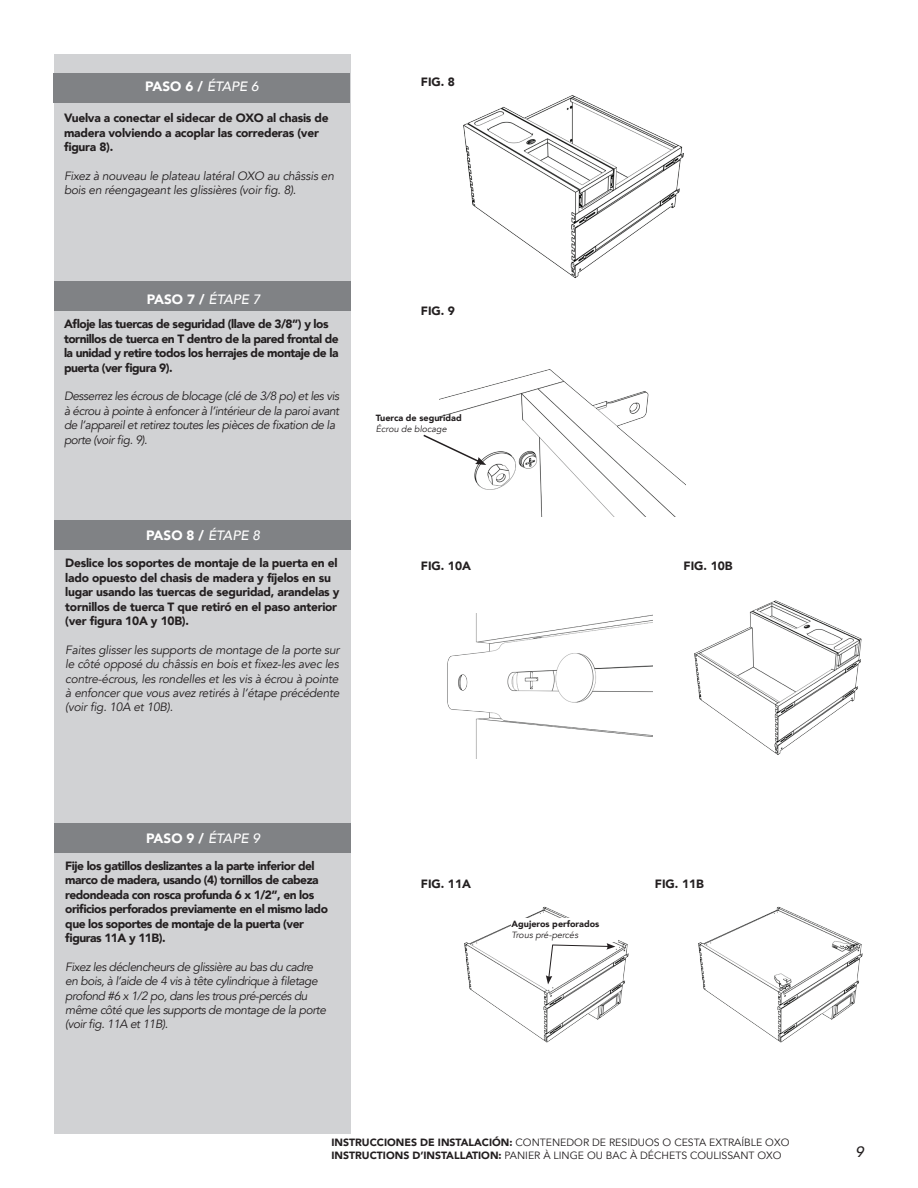
<style>
.page{position:relative;width:918px;height:1188px;background:#fff}
.page>*{position:absolute;margin:0;border:0;box-sizing:border-box;transform-origin:0 0}
.t1{font:italic 500 15px "Avenir";color:#231f20}
.t2{font:900 13.5px "Avenir";color:#fff}
.t3{font:italic 12px/14.4px "Avenir";letter-spacing:-.04em;color:#231f20}
.t4{font:900 12px/14.4px "Avenir";letter-spacing:-.04em;color:#231f20}
.t5{font:900 12px/14.4px "Avenir";letter-spacing:-.02em;color:#231f20}
.t6{font:italic 12px/14.4px "Avenir";letter-spacing:-.02em;color:#231f20}
.t7{font:10.5px/13.2px "Avenir";color:#231f20}
.t8{font:900 9px "Avenir";color:#231f20}
.t9{font:italic 9px "Avenir";color:#231f20}
.s1{font-weight:500;font-style:italic}
.s2{font-weight:900}
</style>
<div class="page">
<img style="left:464px;top:906px;width:165px;height:137px">
<img style="left:698px;top:906px;width:165px;height:137px">
<div style="left:54px;top:54px;width:297px;height:1080px;background:#d1d2d4"></div>
<div style="left:55px;top:281px;width:296px;height:30px;background:#808285"></div>
<div style="left:55px;top:520px;width:296px;height:30px;background:#808285"></div>
<div style="left:55px;top:823px;width:296px;height:30px;background:#808285"></div>
<div style="left:54px;top:73px;width:296px;height:30px;background:#808285"></div>
<img style="left:439px;top:369px;width:247px;height:147px">
<img style="left:447px;top:613px;width:206px;height:145px">
<div style="left:512px;top:918px;width:106px;height:24px;background:#fff"></div>
<svg style="left:546px;top:943px;width:69px;height:41px"></svg>
<svg style="left:423px;top:433px;width:63px;height:32px"></svg>
<img style="left:694px;top:600px;width:168px;height:155px">
<img style="left:463px;top:95px;width:221px;height:183px">
<p class="t2" style="left:145px;top:75px;width:115px">PASO 6 / <span class="s1">ÉTAPE 6</span></p>
<p class="t5" style="left:64px;top:111px;width:266px">Vuelva a conectar el sidecar de OXO al chasis de madera volviendo a acoplar las correderas (ver figura 8).</p>
<p class="t6" style="left:64px;top:169px;width:272px">Fixez à nouveau le plateau latéral OXO au châssis en bois en réengageant les glissières (voir fig. 8).</p>
<p class="t4" style="left:421px;top:75px;width:36px">FIG. 8</p>
<p class="t2" style="left:147px;top:288px;width:115px">PASO 7 / <span class="s1">ÉTAPE 7</span></p>
<p class="t4" style="left:64px;top:317px;width:276px">Afloje las tuercas de seguridad (llave de 3/8”) y los tornillos de tuerca en T dentro de la pared frontal de la unidad y retire todos los herrajes de montaje de la puerta (ver figura 9).</p>
<p class="t3" style="left:64px;top:389px;width:277px">Desserrez les écrous de blocage (clé de 3/8 po) et les vis à écrou à pointe à enfoncer à l’intérieur de la paroi avant de l’appareil et retirez toutes les pièces de fixation de la porte (voir fig. 9).</p>
<p class="t2" style="left:146px;top:524px;width:115px">PASO 8 / <span class="s1">ÉTAPE 8</span></p>
<p class="t5" style="left:65px;top:556px;width:276px">Deslice los soportes de montaje de la puerta en el lado opuesto del chasis de madera y fíjelos en su lugar usando las tuercas de seguridad, arandelas y tornillos de tuerca T que retiró en el paso anterior (ver figura 10A y 10B).</p>
<p class="t3" style="left:65px;top:643px;width:276px;text-align:justify">Faites glisser les supports de montage de la porte sur le côté opposé du châssis en bois et fixez-les avec les contre-écrous, les rondelles et les vis à écrou à pointe à enfoncer que vous avez retirés à l’étape précédente (voir fig. 10A et 10B).</p>
<p class="t4" style="left:421px;top:303px;width:36px">FIG. 9</p>
<p class="t8" style="left:376px;top:410px;width:87px">Tuerca de seguridad</p>
<p class="t9" style="left:376px;top:423px;width:72px">Écrou de blocage</p>
<p class="t4" style="left:421px;top:559px;width:52px">FIG. 10A</p>
<p class="t4" style="left:684px;top:559px;width:51px">FIG. 10B</p>
<p class="t2" style="left:146px;top:827px;width:115px">PASO 9 / <span class="s1">ÉTAPE 9</span></p>
<p class="t4" style="left:65px;top:858px;width:264px">Fije los gatillos deslizantes a la parte inferior del marco de madera, usando (4) tornillos de cabeza redondeada con rosca profunda 6 x 1/2”, en los orificios perforados previamente en el mismo lado que los soportes de montaje de la puerta (ver figuras 11A y 11B).</p>
<p class="t3" style="left:65px;top:960px;width:262px">Fixez les déclencheurs de glissière au bas du cadre en bois, à l’aide de 4 vis à tête cylindrique à filetage profond #6 x 1/2 po, dans les trous pré-percés du même côté que les supports de montage de la porte (voir fig. 11A et 11B).</p>
<p class="t4" style="left:421px;top:876px;width:52px">FIG. 11A</p>
<p class="t4" style="left:655px;top:876px;width:51px">FIG. 11B</p>
<p class="t8" style="left:512px;top:916px;width:89px">Agujeros perforados</p>
<p class="t9" style="left:512px;top:929px;width:68px">Trous pré-percés</p>
<p class="t7" style="left:331px;top:1136px;width:460px"><span class="s2">INSTRUCCIONES DE INSTALACIÓN:</span> CONTENEDOR DE RESIDUOS O CESTA EXTRAÍBLE OXO<br><span class="s2">INSTRUCTIONS D’INSTALLATION:</span> PANIER À LINGE OU BAC À DÉCHETS COULISSANT OXO</p>
<p class="t1" style="left:856px;top:1143px;width:10px">9</p>
</div>
